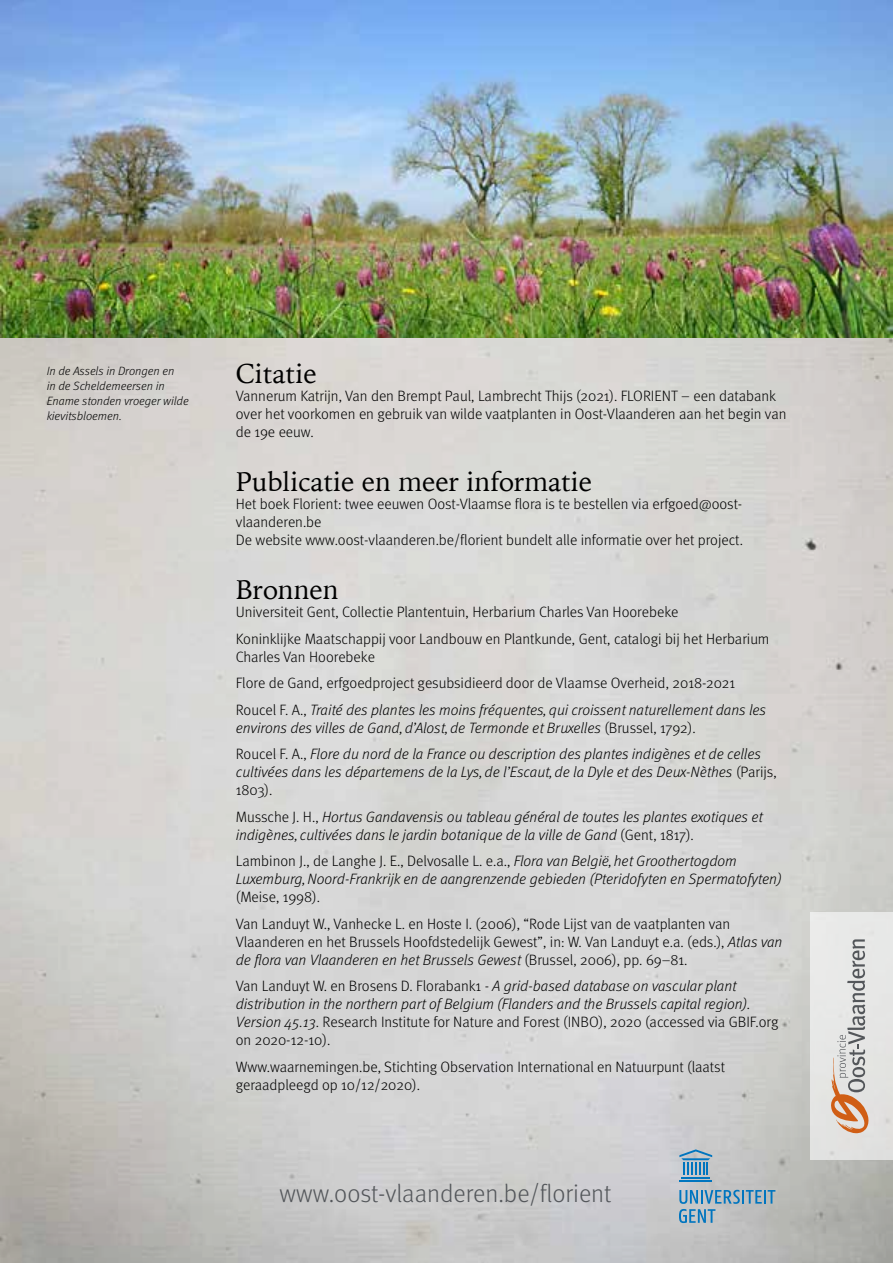
<style>
.page{position:relative;width:893px;height:1263px;background:#fff}
.page>*{position:absolute;margin:0;border:0;box-sizing:border-box;transform-origin:0 0}
.t1{font:27px "Iowan Old Style";color:#000}
.t2{font:300 25.2px "Meta Pro";color:#53565a}
.t3{font:300 15px/18px "Meta Pro";color:#000}
.t4{font:italic 300 15px/18px "Meta Pro";color:#000}
.t5{font:italic 300 12px/15px "Meta Pro";color:#000}
.s1{font-style:italic}
.s2{font-style:normal}
</style>
<div class="page">
<img style="left:0;top:338px;width:893px;height:925px">
<img style="left:0;top:0;width:893px;height:338px">
<div style="left:810px;top:912px;width:83px;height:248px;background:#e5e6e5"></div>
<svg style="left:831px;top:939px;width:38px;height:194px"></svg>
<hr style="left:681px;top:1176px;width:29px;height:2px;background:#0075bf">
<hr style="left:679px;top:1180px;width:33px;height:2px;background:#0075bf">
<svg style="left:679px;top:1149px;width:33px;height:25px"></svg>
<svg style="left:679px;top:1190px;width:96px;height:33px"></svg>
<p class="t5" style="left:47px;top:362px;width:143px">In de Assels in Drongen en<br>in de Scheldemeersen in<br>Ename stonden vroeger wilde kievitsbloemen.</p>
<h1 class="t1" style="left:236px;top:349px;width:82px">Citatie</h1>
<p class="t3" style="left:236px;top:386px;width:552px">Vannerum Katrijn, Van den Brempt Paul, Lambrecht Thijs (2021). FLORIENT – een databank over het voorkomen en gebruik van wilde vaatplanten in Oost-Vlaanderen aan het begin van de 19e eeuw.</p>
<h1 class="t1" style="left:236px;top:457px;width:358px">Publicatie en meer informatie</h1>
<p class="t3" style="left:236px;top:494px;width:509px">Het boek Florient: twee eeuwen Oost-Vlaamse flora is te bestellen via erfgoed@oost&shy;vlaanderen.be<br>De website www.oost-vlaanderen.be/florient bundelt alle informatie over het project.</p>
<h1 class="t1" style="left:236px;top:565px;width:104px">Bronnen</h1>
<p class="t3" style="left:236px;top:598px;width:535px;line-height:26.5px">Universiteit Gent, Collectie Plantentuin, Herbarium Charles Van Hoorebeke<br>Koninklijke Maatschappij voor Landbouw en Plantkunde, Gent, catalogi bij het Herbarium</p>
<p class="t3" style="left:236px;top:642px;width:532px;line-height:26.5px">Charles Van Hoorebeke<br>Flore de Gand, erfgoedproject gesubsidieerd door de Vlaamse Overheid, 2018-2021<br>Roucel F. A., <span class="s1">Traité des plantes les moins fréquentes, qui croissent naturellement dans les</span></p>
<p class="t4" style="left:236px;top:713px;width:527px;line-height:26.5px">environs des villes de Gand, d’Alost, de Termonde et Bruxelles <span class="s2">(Brussel, 1792).<br>Roucel F. A.,</span> Flore du nord de la France ou description des plantes indigènes et de celles</p>
<p class="t4" style="left:236px;top:762px;width:542px">cultivées dans les départemens de la Lys, de l’Escaut, de la Dyle et des Deux-Nèthes <span class="s2">(Parijs,<br>1803).</span></p>
<p class="t4" style="left:236px;top:807px;width:528px"><span class="s2">Mussche J. H.,</span> Hortus Gandavensis ou tableau général de toutes les plantes exotiques et indigènes, cultivées dans le jardin botanique de la ville de Gand <span class="s2">(Gent, 1817).</span></p>
<p class="t4" style="left:236px;top:851px;width:547px"><span class="s2">Lambinon J., de Langhe J. E., Delvosalle L. e.a.,</span> Flora van België, het Groothertogdom<br>Luxemburg, Noord-Frankrijk en de aangrenzende gebieden (Pteridofyten en Spermatofyten)</p>
<p class="t3" style="left:236px;top:883px;width:496px;line-height:26.5px">(Meise, 1998).<br>Van Landuyt W., Vanhecke L. en Hoste I. (2006), “Rode Lijst van de vaatplanten van</p>
<p class="t3" style="left:236px;top:932px;width:548px">Vlaanderen en het Brussels Hoofdstedelijk Gewest”, in: W. Van Landuyt e.a. (eds.), <span class="s1">Atlas van de flora van Vlaanderen en het Brussels Gewest</span> (Brussel, 2006), pp. 69–81.</p>
<p class="t4" style="left:236px;top:976px;width:544px"><span class="s2">Van Landuyt W. en Brosens D. Florabank1 -</span> A grid-based database on vascular plant distribution in the northern part of Belgium (Flanders and the Brussels capital region).<br>Version 45.13<span class="s2">. Research Institute for Nature and Forest (INBO), 2020 (accessed via GBIF.org on 2020-12-10).</span></p>
<p class="t3" style="left:236px;top:1057px;width:491px">Www.waarnemingen.be, Stichting Observation International en Natuurpunt (laatst geraadpleegd op 10/12/2020).</p>
<h2 class="t2" style="left:280px;top:1175px;width:333px">www.oost-vlaanderen.be/florient</h2>
</div>
